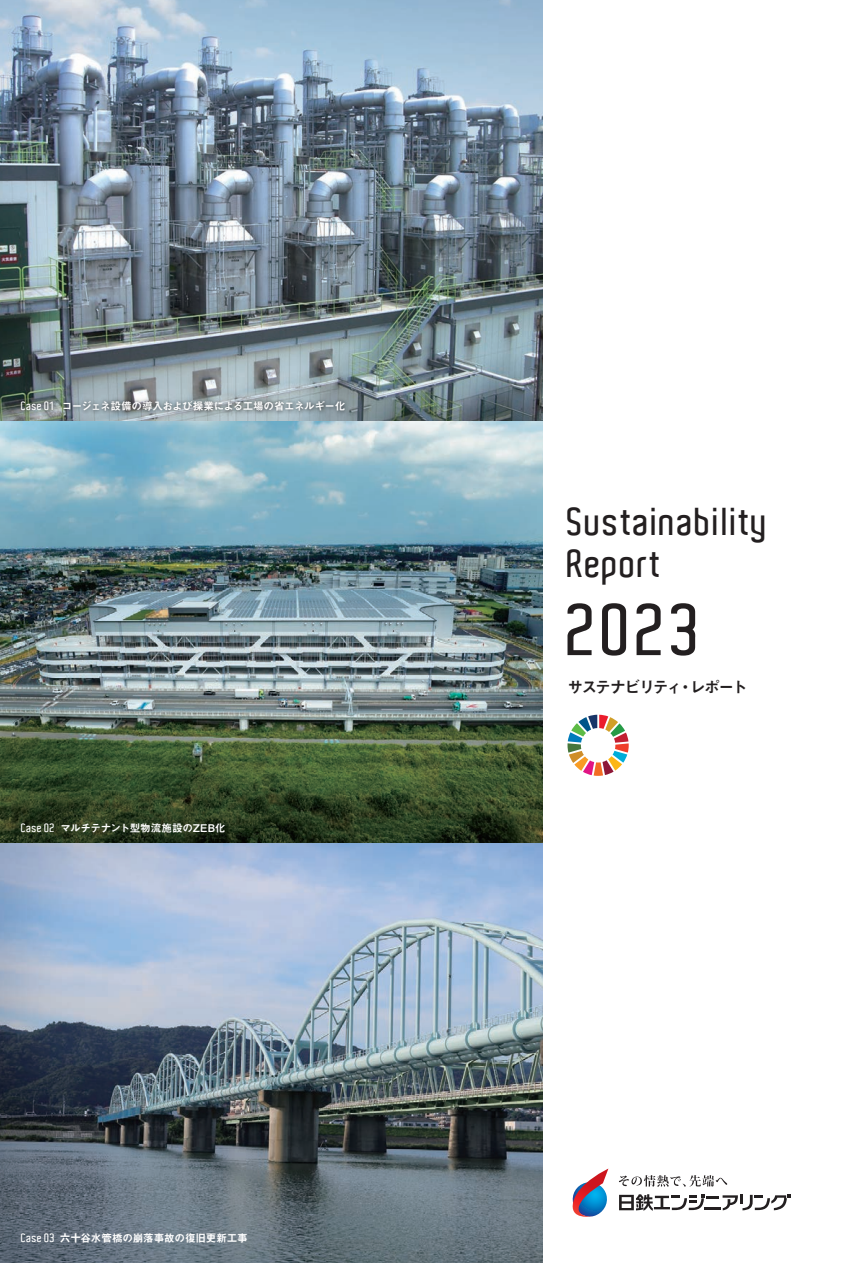
<style>
.page{position:relative;width:851px;height:1263px;background:#fff}
.page>*{position:absolute;margin:0;border:0;box-sizing:border-box;transform-origin:0 0}
.t1{font:600 70.65px "Aldo";color:#231f20}
.t2{font:600 37.8px/42.5px "Aldo";letter-spacing:.03em;color:#231f20}
.t3{font:15.9px "Midashi Go Pr 6 N MB31";letter-spacing:-.115em;color:#231f20}
.t4{font:10.65px "Midashi Go Pr 6 N MB31";letter-spacing:-.03em;color:#fff}
.s1{font-family:"Aldo";font-weight:600;font-size:11.7px}
</style>
<div class="page">
<img style="left:0;top:0;width:542px;height:1263px">
<svg style="left:567px;top:715px;width:61px;height:61px"></svg>
<svg style="left:619px;top:1194px;width:171px;height:17px"></svg>
<svg style="left:619px;top:1175px;width:108px;height:12px"></svg>
<svg style="left:572px;top:1168px;width:36px;height:49px"></svg>
<img style="left:15px;top:393px;width:337px;height:27px">
<p class="t4" style="left:21px;top:397px;width:326px"><span class="s1">Case 01</span> コージェネ設備の導入および操業による工場の省エネルギー化</p>
<p class="t4" style="left:21px;top:819px;width:206px"><span class="s1">Case 02</span> マルチテナント型物流施設のZEB化</p>
<p class="t4" style="left:21px;top:1229px;width:228px"><span class="s1">Case 03</span> 六十谷水管橋の崩落事故の復旧更新工事</p>
<h2 class="t2" style="left:567px;top:500px;width:202px">Sustainability<br>Report</h2>
<h1 class="t1" style="left:567px;top:590px;width:136px">2023</h1>
<h3 class="t3" style="left:567px;top:674px;width:181px">サステナビリティ・レポート</h3>
</div>
